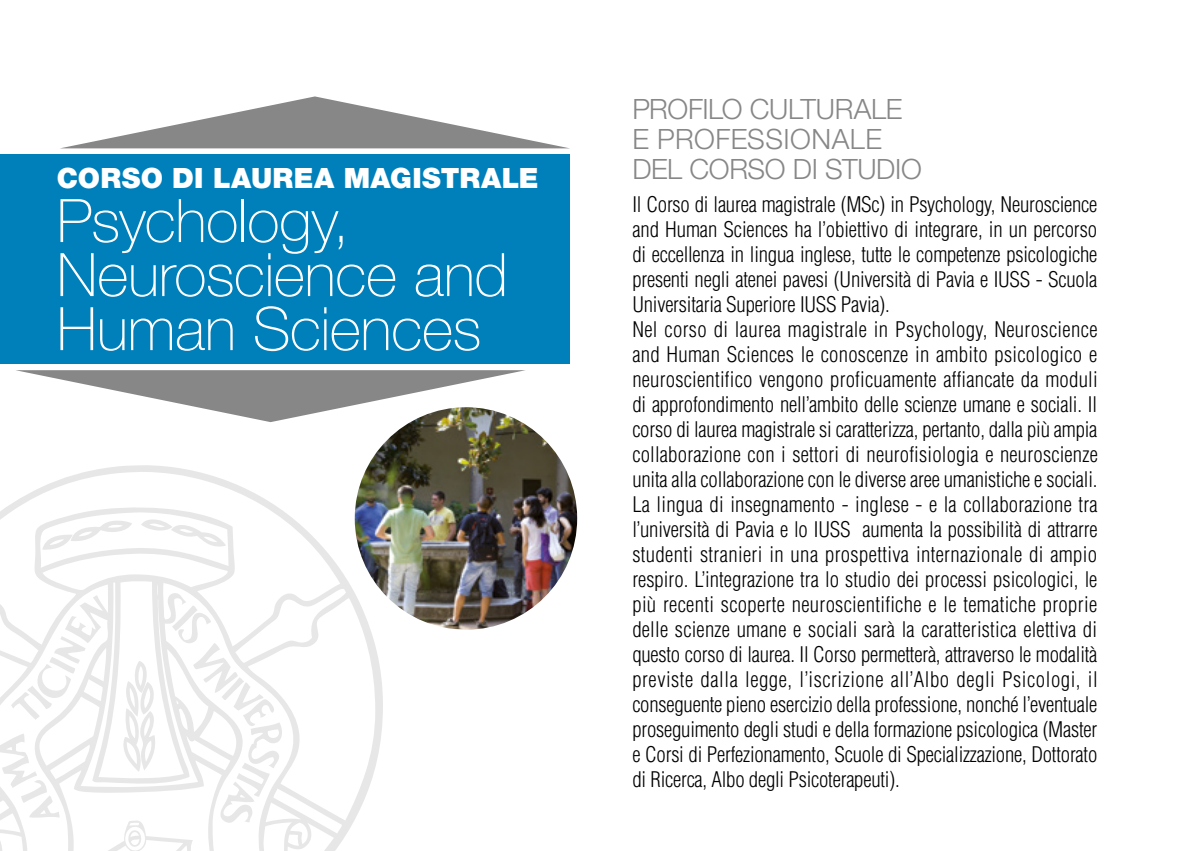
<style>
.page{position:relative;width:1191px;height:851px;background:#fff}
.page>*{position:absolute;margin:0;border:0;box-sizing:border-box;transform-origin:0 0}
.t1{font:100 60px/54px "Helvetica Neue";letter-spacing:-.005em;color:#fff}
.t2{font:300 28px/30px "Helvetica Neue";letter-spacing:-.01em;color:#878787}
.t3{font:900 28px "Helvetica Neue";letter-spacing:.01em;color:#fff}
.t4{font:300 condensed 21px/25px "Helvetica";letter-spacing:-.01em;color:#000}
</style>
<div class="page">
<svg style="left:62px;top:96px;width:506px;height:52px"></svg>
<svg style="left:16px;top:370px;width:509px;height:52px"></svg>
<div style="left:0;top:154px;width:570px;height:210px;background:#0080bb"></div>
<svg style="left:0;top:465px;width:383px;height:385px"></svg>
<svg style="left:141px;top:519px;width:85px;height:28px"></svg>
<svg style="left:42px;top:520px;width:90px;height:30px"></svg>
<svg style="left:0;top:605px;width:284px;height:245px"></svg>
<img style="left:355px;top:407px;width:222px;height:222px;border-radius:111px">
<h2 class="t3" style="left:57px;top:161px;width:483px">CORSO DI LAUREA MAGISTRALE</h2>
<h1 class="t1" style="left:57px;top:194px;width:453px">Psychology,<br>Neuroscience and<br>Human Sciences</h1>
<h2 class="t2" style="left:632px;top:93px;width:291px">PROFILO CULTURALE<br>E PROFESSIONALE<br>DEL CORSO DI STUDIO</h2>
<p class="t4" style="left:632px;top:192px;width:467px">Il Corso di laurea magistrale (MSc) in Psychology, Neuroscience and Human Sciences ha l’obiettivo di integrare, in un percorso di eccellenza in lingua inglese, tutte le competenze psicologiche presenti negli atenei pavesi (Università di Pavia e IUSS - Scuola Universitaria Superiore IUSS Pavia).<br>Nel corso di laurea magistrale in Psychology, Neuroscience and Human Sciences le conoscenze in ambito psicologico e neuroscientifico vengono proficuamente affiancate da moduli di approfondimento nell’ambito delle scienze umane e sociali. Il corso di laurea magistrale si caratterizza, pertanto, dalla più ampia collaborazione con i settori di neurofisiologia e neuroscienze unita alla collaborazione con le diverse aree umanistiche e sociali.<br>La lingua di insegnamento - inglese - e la collaborazione tra l’università di Pavia e lo IUSS aumenta la possibilità di attrarre studenti stranieri in una prospettiva internazionale di ampio respiro. L’integrazione tra lo studio dei processi psicologici, le più recenti scoperte neuroscientifiche e le tematiche proprie delle scienze umane e sociali sarà la caratteristica elettiva di questo corso di laurea. Il Corso permetterà, attraverso le modalità previste dalla legge, l’iscrizione all’Albo degli Psicologi, il conseguente pieno esercizio della professione, nonché l’eventuale proseguimento degli studi e della formazione psicologica (Master e Corsi di Perfezionamento, Scuole di Specializzazione, Dottorato di Ricerca, Albo degli Psicoterapeuti).</p>
</div>
